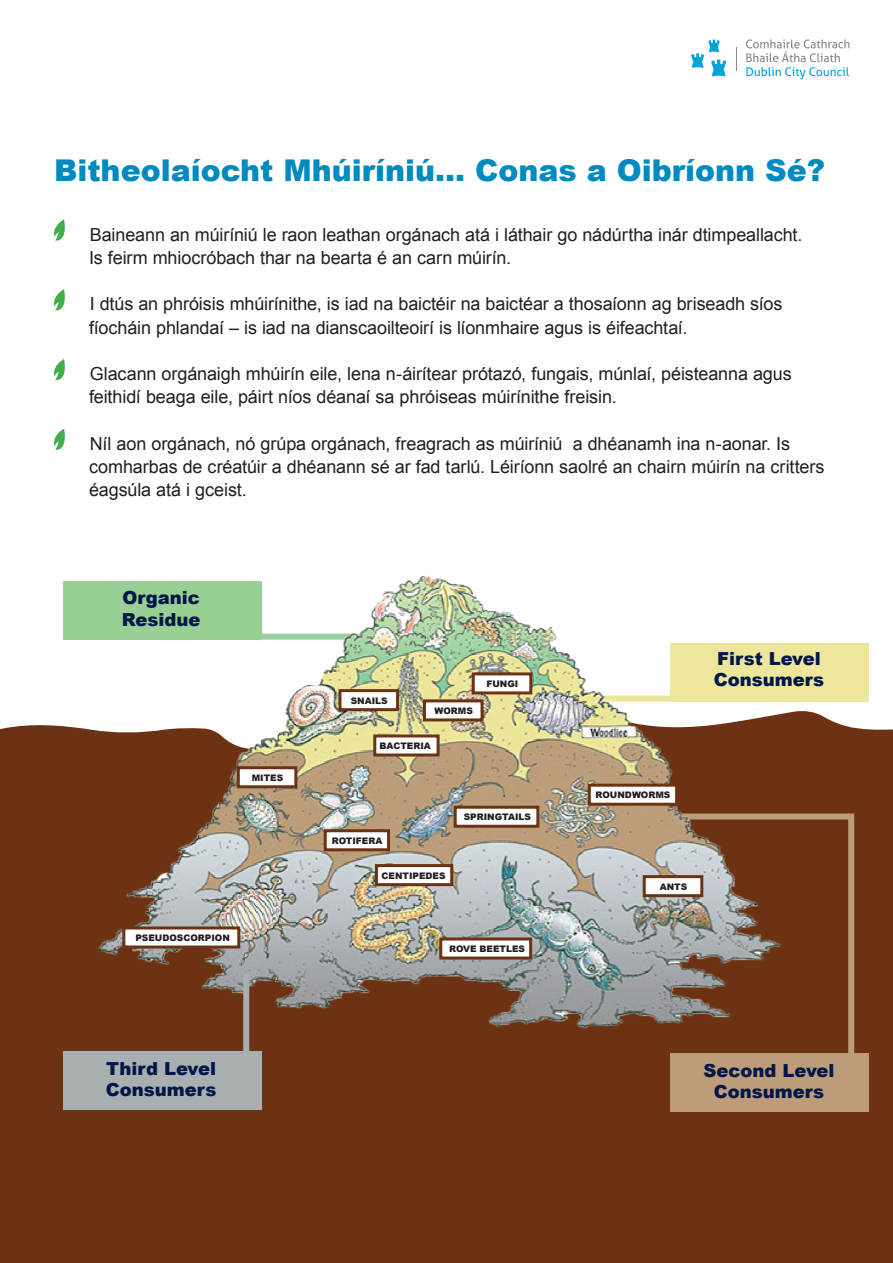
<style>
.page{position:relative;width:893px;height:1263px;background:#fff}
.page>*{position:absolute;margin:0;border:0;box-sizing:border-box;transform-origin:0 0}
.t1{font:900 30px "Arial";color:#008abf}
.t2{font:18px/23.2px "Arial";letter-spacing:-.005em;color:#231f20}
.t3{font:900 18px/21.6px "Arial";color:#001747}
.t4{font:900 9px "Arial";color:#231f20}
</style>
<div class="page">
<div style="left:0;top:717px;width:893px;height:546px;background:#6b3313"></div>
<div style="left:848px;top:813px;width:6px;height:260px;background:#bd9d79"></div>
<div style="left:539px;top:813px;width:310px;height:6px;background:#bd9d79"></div>
<svg style="left:54px;top:219px;width:11px;height:22px"></svg>
<svg style="left:54px;top:289px;width:11px;height:21px"></svg>
<svg style="left:54px;top:359px;width:11px;height:21px"></svg>
<svg style="left:54px;top:429px;width:11px;height:21px"></svg>
<img style="left:82px;top:576px;width:742px;height:486px">
<div style="left:338px;top:689px;width:61px;height:22px;background:#fff;border:3px solid #6b3313"></div>
<div style="left:423px;top:699px;width:61px;height:22px;background:#fff;border:3px solid #6b3313"></div>
<div style="left:237px;top:766px;width:60px;height:22px;background:#fff;border:3px solid #6b3313"></div>
<div style="left:643px;top:875px;width:60px;height:22px;background:#fff;border:3px solid #6b3313"></div>
<div style="left:375px;top:864px;width:78px;height:22px;background:#fff;border:3px solid #6b3313"></div>
<div style="left:324px;top:829px;width:66px;height:22px;background:#fff;border:3px solid #6b3313"></div>
<div style="left:454px;top:806px;width:85px;height:22px;background:#fff;border:3px solid #6b3313"></div>
<div style="left:439px;top:937px;width:93px;height:22px;background:#fff;border:3px solid #6b3313"></div>
<div style="left:122px;top:926px;width:118px;height:22px;background:#fff;border:3px solid #6b3313"></div>
<div style="left:588px;top:784px;width:90px;height:22px;background:#fff;border:3px solid #6b3313"></div>
<div style="left:472px;top:672px;width:60px;height:22px;background:#fff;border:3px solid #6b3313"></div>
<div style="left:373px;top:734px;width:67px;height:22px;background:#fff;border:3px solid #6b3313"></div>
<div style="left:63px;top:581px;width:198px;height:59px;background:#96d094"></div>
<div style="left:670px;top:643px;width:198px;height:59px;background:#ede69b"></div>
<div style="left:670px;top:1053px;width:198px;height:58px;background:#bd9d79"></div>
<div style="left:243px;top:973px;width:6px;height:132px;background:#a9aeb1"></div>
<div style="left:63px;top:1051px;width:198px;height:59px;background:#a9aeb1"></div>
<svg style="left:746px;top:39px;width:103px;height:40px"></svg>
<svg style="left:691px;top:40px;width:35px;height:36px"></svg>
<svg style="left:736px;top:47px;width:1px;height:24px"></svg>
<p class="t1" style="left:54px;top:149px;width:773px">Bitheolaíocht Mhúiríniú... Conas a Oibríonn Sé?</p>
<p class="t2" style="left:90px;top:223px;width:714px">Baineann an múiríniú le raon leathan orgánach atá i láthair go nádúrtha inár dtimpeallacht.</p>
<p class="t2" style="left:89px;top:246px;width:424px">Is feirm mhiocróbach thar na bearta é an carn múirín.</p>
<p class="t2" style="left:89px;top:293px;width:695px">I dtús an phróisis mhúirínithe, is iad na baictéir na baictéar a thosaíonn ag briseadh síos fíocháin phlandaí – is iad na dianscaoilteoirí is líonmhaire agus is éifeachtaí.</p>
<p class="t2" style="left:89px;top:362px;width:704px">Glacann orgánaigh mhúirín eile, lena n-áirítear prótazó, fungais, múnlaí, péisteanna agus feithidí beaga eile, páirt níos déanaí sa phróiseas múirínithe freisin.</p>
<p class="t2" style="left:89px;top:432px;width:737px">Níl aon orgánach, nó grúpa orgánach, freagrach as múiríniú a dhéanamh ina n-aonar. Is comharbas de créatúir a dhéanann sé ar fad tarlú. Léiríonn saolré an chairn múirín na critters éagsúla atá i gceist.</p>
<p class="t3" style="left:122px;top:586px;width:80px">Organic<br>Residue</p>
<p class="t4" style="left:252px;top:771px;width:33px">MITES</p>
<p class="t4" style="left:135px;top:931px;width:96px">PSEUDOSCORPION</p>
<p class="t3" style="left:106px;top:1057px;width:112px">Third Level</p>
<p class="t3" style="left:106px;top:1078px;width:112px">Consumers</p>
<p class="t4" style="left:351px;top:694px;width:38px">SNAILS</p>
<p class="t4" style="left:434px;top:704px;width:40px">WORMS</p>
<p class="t4" style="left:380px;top:739px;width:53px">BACTERIA</p>
<p class="t4" style="left:486px;top:677px;width:33px">FUNGI</p>
<p class="t4" style="left:332px;top:834px;width:52px">ROTIFERA</p>
<p class="t4" style="left:382px;top:869px;width:65px">CENTIPEDES</p>
<p class="t4" style="left:464px;top:810px;width:69px">SPRINGTAILS</p>
<p class="t4" style="left:449px;top:942px;width:77px">ROVE BEETLES</p>
<p class="t3" style="left:717px;top:647px;width:105px">First Level</p>
<p class="t3" style="left:714px;top:669px;width:112px">Consumers</p>
<p class="t4" style="left:596px;top:788px;width:76px">ROUNDWORMS</p>
<p class="t4" style="left:660px;top:880px;width:29px">ANTS</p>
<p class="t3" style="left:703px;top:1059px;width:133px">Second Level</p>
<p class="t3" style="left:714px;top:1080px;width:112px">Consumers</p>
</div>
